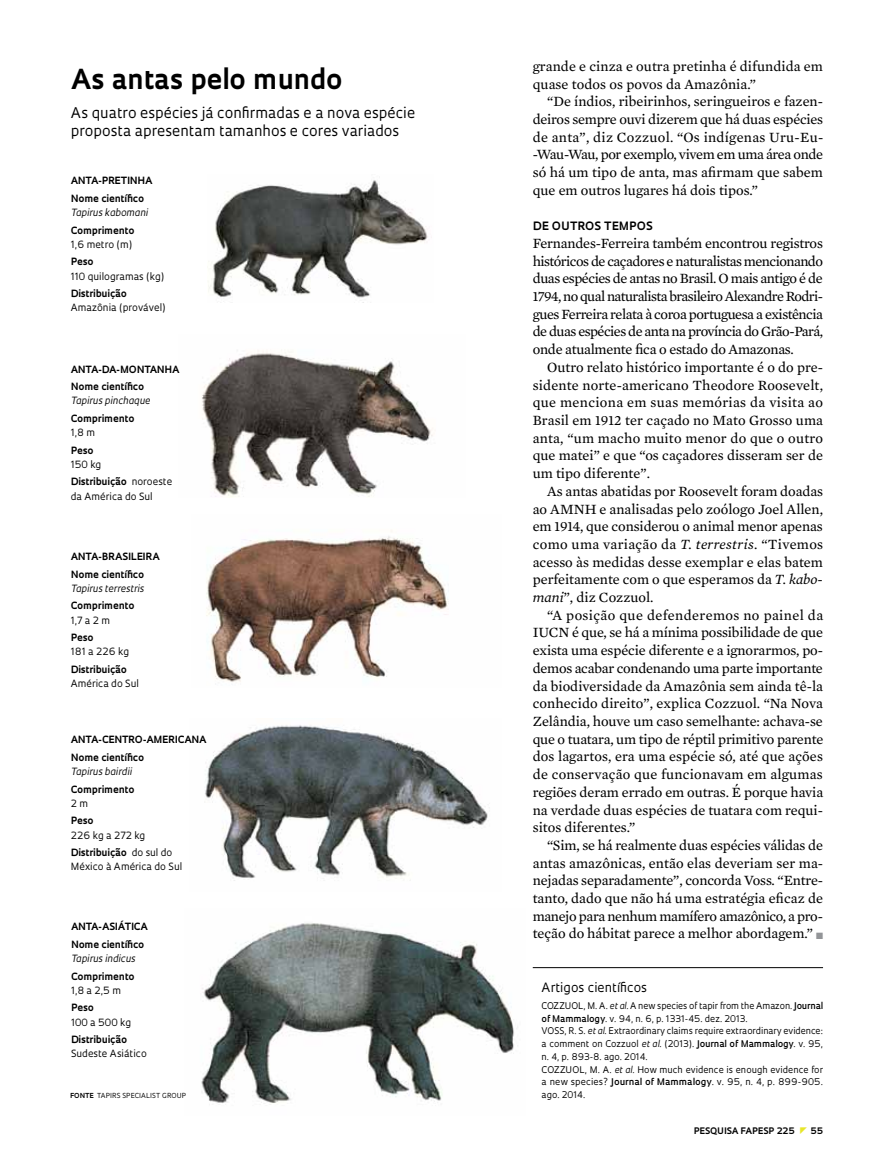
<style>
.page{position:relative;width:885px;height:1169px;background:#fff}
.page>*{position:absolute;margin:0;border:0;box-sizing:border-box;transform-origin:0 0}
.t1{font:700 26.85px "Oculum";color:#000}
.t2{font:14.4px/17.7px "Mercury Text G2";color:#000;text-align:justify}
.t3{font:14.4px/18.3px "Oculum";color:#000}
.t4{font:12.6px "Oculum";color:#000}
.t5{font:700 11.25px "Oculum";letter-spacing:.03em;color:#000}
.t6{font:700 9.75px/17.5px "Oculum";letter-spacing:.01em;color:#000}
.t7{font:9.75px/17.5px "Oculum";color:#000}
.t8{font:italic 9.75px "Oculum";color:#000}
.t9{font:9px/12.8px "Oculum";color:#000}
.t10{font:700 8.7px "Oculum";letter-spacing:.01em;color:#000}
.t11{font:6.75px "Oculum";letter-spacing:.02em;color:#000}
.s1{font-weight:700}
.s2{font-style:italic}
.s3{color:#939598}
.s4{font-weight:600}
</style>
<div class="page">
<img style="left:201px;top:923px;width:317px;height:182px">
<img style="left:205px;top:725px;width:283px;height:156px">
<img style="left:206px;top:530px;width:243px;height:152px">
<img style="left:202px;top:350px;width:231px;height:147px">
<img style="left:208px;top:180px;width:220px;height:118px">
<hr style="left:533px;top:967px;width:290px;height:1px;background:#000">
<h1 class="t1" style="left:71px;top:60px;width:273px">As antas pelo mundo</h1>
<p class="t3" style="left:71px;top:102px;width:346px">As quatro espécies já confirmadas e a nova espécie proposta apresentam tamanhos e cores variados</p>
<p class="t6" style="left:71px;top:171px;width:83px">anta-pretinha<br>Nome científico</p>
<p class="t8" style="left:71px;top:206px;width:79px">Tapirus kabomani</p>
<p class="t6" style="left:71px;top:221px;width:65px">Comprimento</p>
<p class="t7" style="left:71px;top:235px;width:63px">1,6 metro (m)</p>
<p class="t6" style="left:71px;top:252px;width:24px">Peso</p>
<p class="t7" style="left:71px;top:267px;width:95px">110 quilogramas (kg)</p>
<p class="t6" style="left:71px;top:284px;width:58px">Distribuição</p>
<p class="t7" style="left:71px;top:299px;width:97px">Amazônia (provável)</p>
<p class="t6" style="left:71px;top:360px;width:110px">anta-da-montanha<br>Nome científico</p>
<p class="t8" style="left:71px;top:394px;width:81px">Tapirus pinchaque</p>
<p class="t6" style="left:71px;top:409px;width:65px">Comprimento</p>
<p class="t7" style="left:71px;top:423px;width:26px">1,8 m</p>
<p class="t6" style="left:71px;top:441px;width:24px">Peso</p>
<p class="t7" style="left:71px;top:455px;width:103px">150 kg<br><span class="s1">Distribuição</span> noroeste</p>
<p class="t7" style="left:71px;top:487px;width:83px">da América do Sul</p>
<p class="t6" style="left:71px;top:547px;width:90px">anta-brasileira<br>Nome científico</p>
<p class="t8" style="left:71px;top:582px;width:75px">Tapirus terrestris</p>
<p class="t6" style="left:71px;top:596px;width:65px">Comprimento</p>
<p class="t7" style="left:71px;top:611px;width:41px">1,7 a 2 m</p>
<p class="t6" style="left:71px;top:628px;width:24px">Peso</p>
<p class="t7" style="left:71px;top:642px;width:60px">181 a 226 kg</p>
<p class="t6" style="left:71px;top:660px;width:58px">Distribuição</p>
<p class="t7" style="left:71px;top:674px;width:70px">América do Sul</p>
<p class="t6" style="left:71px;top:730px;width:137px">anta-centro-americana<br>Nome científico</p>
<p class="t8" style="left:71px;top:765px;width:63px">Tapirus bairdii</p>
<p class="t6" style="left:71px;top:779px;width:65px">Comprimento</p>
<p class="t7" style="left:71px;top:794px;width:19px">2 m</p>
<p class="t6" style="left:71px;top:811px;width:24px">Peso</p>
<p class="t7" style="left:71px;top:826px;width:103px">226 kg a 272 kg<br><span class="s1">Distribuição</span> do sul do</p>
<p class="t7" style="left:71px;top:857px;width:113px">M éxico à América do Sul</p>
<p class="t6" style="left:71px;top:917px;width:78px">anta-asiática<br>Nome científico</p>
<p class="t8" style="left:71px;top:952px;width:66px">Tapirus indicus</p>
<p class="t6" style="left:71px;top:966px;width:65px">Comprimento</p>
<p class="t7" style="left:71px;top:981px;width:51px">1,8 a 2,5 m</p>
<p class="t6" style="left:71px;top:998px;width:24px">Peso</p>
<p class="t7" style="left:71px;top:1012px;width:62px">100 a 500 kg</p>
<p class="t6" style="left:71px;top:1030px;width:58px">Distribuição</p>
<p class="t7" style="left:71px;top:1044px;width:77px">Sudeste Asiático</p>
<p class="t11" style="left:70px;top:1091px;width:117px"><span class="s1">Fonte</span> Tapirs Specialist Group</p>
<p class="t2" style="left:533px;top:56px;width:292px">grande e cinza e outra pretinha é difundida em quase todos os povos da Amazônia.”</p>
<p class="t2" style="left:533px;top:92px;width:292px;text-indent:14px">“De índios, ribeirinhos, seringueiros e fazen&shy;deiros sempre ouvi dizerem que há duas espécies de anta”, diz Cozzuol. “Os indígenas Uru-Eu--Wau-Wau, por exemplo, vivem em uma área onde só há um tipo de anta, mas afirmam que sabem que em outros lugares há dois tipos.”</p>
<p class="t5" style="left:533px;top:218px;width:121px">de outros tempos</p>
<p class="t2" style="left:533px;top:233px;width:292px">Fernandes-Ferreira também encontrou registros históricos de caçadores e naturalistas mencionando duas espécies de antas no Brasil. O mais antigo é de 1794, no qual naturalista brasileiro Alexandre Rodri&shy;gues Ferreira relata à coroa portuguesa a existência de duas espécies de anta na província do Grão-Pará, onde atualmente fica o estado do Amazonas.</p>
<p class="t2" style="left:533px;top:357px;width:292px;text-indent:14px">Outro relato histórico importante é o do pre&shy;sidente norte-americano Theodore Roosevelt, que menciona em suas memórias da visita ao Brasil em 1912 ter caçado no Mato Grosso uma anta, “um macho muito menor do que o outro que matei” e que “os caçadores disseram ser de um tipo diferente”.</p>
<p class="t2" style="left:533px;top:481px;width:292px;text-indent:14px">As antas abatidas por Roosevelt foram doadas ao AMNH e analisadas pelo zoólogo Joel Allen, em 1914, que considerou o animal menor apenas como uma variação da <span class="s2">T. terrestris</span>. “Tivemos acesso às medidas desse exemplar e elas batem perfeitamente com o que esperamos da <span class="s2">T. kabo&shy;mani</span>”, diz Cozzuol.</p>
<p class="t2" style="left:533px;top:605px;width:292px;text-indent:14px">“A posição que defenderemos no painel da IUCN é que, se há a mínima possibilidade de que exista uma espécie diferente e a ignorarmos, po&shy;demos acabar condenando uma parte importante da biodiversidade da Amazônia sem ainda tê-la conhecido direito”, explica Cozzuol. “Na Nova Zelândia, houve um caso semelhante: achava-se que o tuatara, um tipo de réptil primitivo parente dos lagartos, era uma espécie só, até que ações de conservação que funcionavam em algumas regiões deram errado em outras. É porque havia na verdade duas espécies de tuatara com requi&shy;sitos diferentes.”</p>
<p class="t2" style="left:533px;top:835px;width:292px;text-indent:14px">“Sim, se há realmente duas espécies válidas de antas amazônicas, então elas deveriam ser ma&shy;nejadas separadamente”, concorda Voss. “Entre&shy;tanto, dado que não há uma estratégia eficaz de manejo para nenhum mamífero amazônico, a pro&shy;teção do hábitat parece a melhor abordagem.” <span class="s3">■</span></p>
<p class="t4" style="left:542px;top:979px;width:107px">Artigos científicos</p>
<p class="t9" style="left:542px;top:998px;width:13px">COZZUOL</p>
<p class="t9" style="left:542px;top:998px;width:283px;text-indent:42px">, M . A. <span class="s2">et al.</span> A new species of tapir from the Amazon. <span class="s4">Journal of Mammalogy</span>. v. 94, n. 6, p. 1331-45. dez. 2013.<br>VOSS</p>
<p class="t9" style="left:542px;top:1024px;width:283px;text-indent:23px">, R. S. <span class="s2">et al</span>. Extraordinary claims require extraordinary evidence: a comment on Cozzuol <span class="s2">et al</span>. (2013). <span class="s4">Journal of Mammalogy</span>. v. 95, n. 4, p. 893-8. ago. 2014.<br>COZZUOL</p>
<p class="t9" style="left:542px;top:1062px;width:283px;text-align:justify;text-indent:43px">, M . A. <span class="s2">et al.</span> How much evidence is enough evidence for a new species? <span class="s4">Journal of Mammalogy</span>. v. 95, n. 4, p. 899-905. ago. 2014.</p>
<p class="t10" style="left:694px;top:1124px;width:30px">pESQUISA</p>
<p class="t10" style="left:741px;top:1124px;width:12px">FAPESP</p>
<p class="t10" style="left:777px;top:1124px;width:19px">225</p>
<p class="t10" style="left:811px;top:1124px;width:14px">55</p>
</div>
